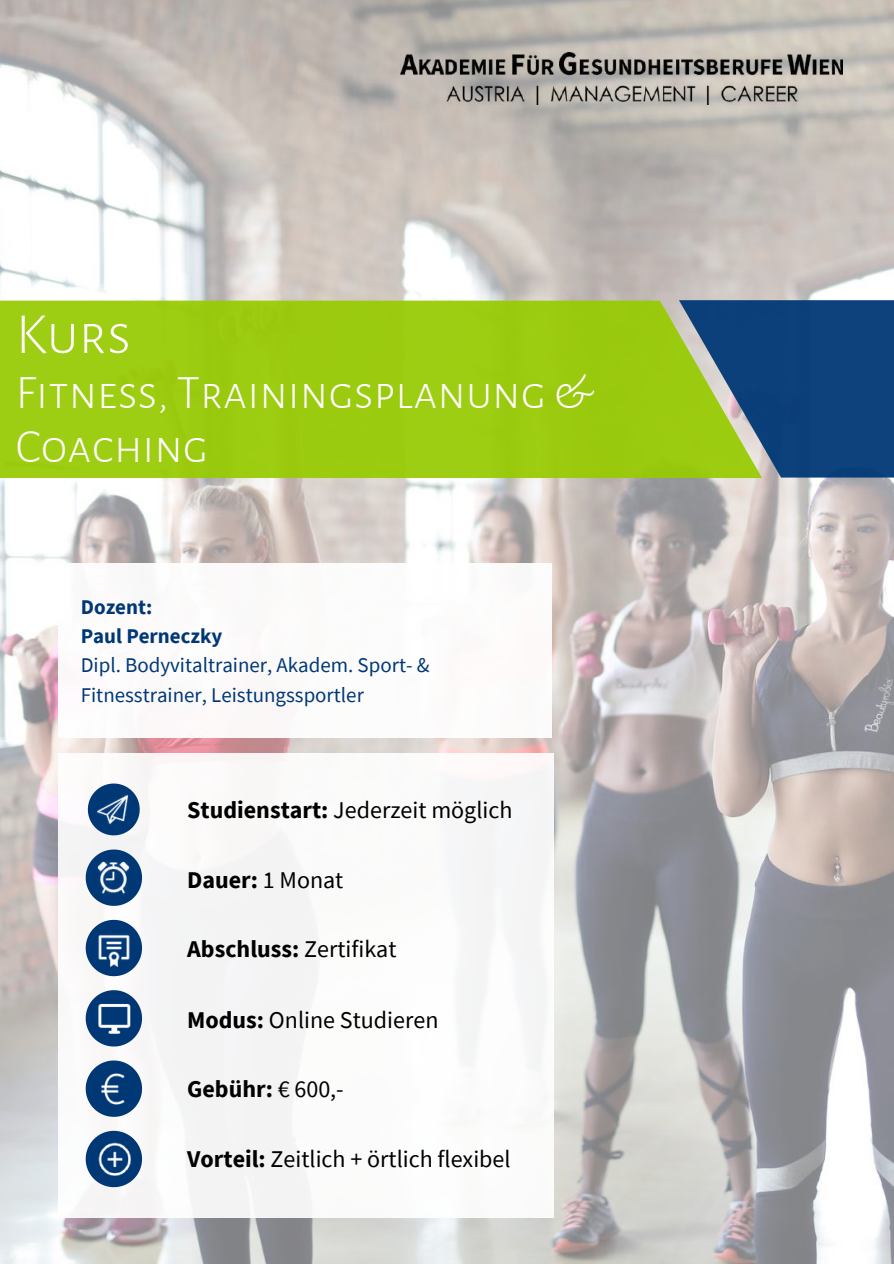
<style>
.page{position:relative;width:894px;height:1264px;background:#fff}
.page>*{position:absolute;margin:0;border:0;box-sizing:border-box;transform-origin:0 0}
.t1{font:300 58.5px "Alegreya Sans SC";color:#fff}
.t2{font:300 48px/54px "Alegreya Sans SC";color:#fff}
.t3{font:24px "Source Sans Pro";color:#000}
.t4{font:700 24px "Source Sans Pro";color:#000}
.t5{font:20.85px/29.2px "Source Sans Pro";color:#003876}
.t6{font:700 20.85px/29.2px "Source Sans Pro";color:#003876}
.s1{font-weight:700}
.s2{font-weight:400}
</style>
<div class="page">
<img style="left:0;top:0;width:893px;height:1263px">
<div style="left:0;top:300px;width:761px;height:178px;background:#9ccc10"></div>
<svg style="left:678px;top:300px;width:215px;height:177px;background:#346271"></svg>
<div style="left:58px;top:753px;width:495px;height:464px;background:#fff"></div>
<svg style="left:86px;top:1060px;width:56px;height:56px"></svg>
<img style="left:94px;top:1071px;width:37px;height:34px">
<svg style="left:86px;top:849px;width:56px;height:56px"></svg>
<img style="left:93px;top:859px;width:40px;height:36px">
<svg style="left:88px;top:783px;width:52px;height:52px"></svg>
<img style="left:95px;top:793px;width:36px;height:33px">
<svg style="left:86px;top:919px;width:56px;height:57px"></svg>
<img style="left:95px;top:929px;width:37px;height:37px">
<svg style="left:86px;top:990px;width:56px;height:56px"></svg>
<img style="left:97px;top:1001px;width:34px;height:34px">
<svg style="left:86px;top:1130px;width:56px;height:57px"></svg>
<img style="left:95px;top:1139px;width:38px;height:38px">
<div style="left:58px;top:563px;width:494px;height:174px;background:#fff"></div>
<img style="left:401px;top:52px;width:441px;height:52px">
<h1 class="t1" style="left:16px;top:306px;width:117px">Kurs</h1>
<h2 class="t2" style="left:16px;top:367px;width:577px">Fitness, Trainingsplanung &amp;<br>Coaching</h2>
<p class="t6" style="left:81px;top:591px;width:143px">Dozent:<br>Paul Perneczky</p>
<p class="t5" style="left:81px;top:650px;width:350px">Dipl. Bodyvitaltrainer, Akadem. Sport- &amp;<br>Fitnesstrainer, Leistungssportler</p>
<p class="t3" style="left:187px;top:794px;width:327px"><span class="s1">Studienstart:</span> Jederzeit möglich</p>
<p class="t4" style="left:187px;top:864px;width:158px">Dauer: <span class="s2">1 Monat</span></p>
<p class="t4" style="left:187px;top:933px;width:211px">Abschluss: <span class="s2">Zertifikat</span></p>
<p class="t3" style="left:187px;top:1003px;width:253px"><span class="s1">Modus:</span> Online Studieren</p>
<p class="t4" style="left:187px;top:1073px;width:158px">Gebühr: <span class="s2">€ 600,-</span></p>
<p class="t3" style="left:187px;top:1143px;width:325px"><span class="s1">Vorteil:</span> Zeitlich + örtlich flexibel</p>
</div>
